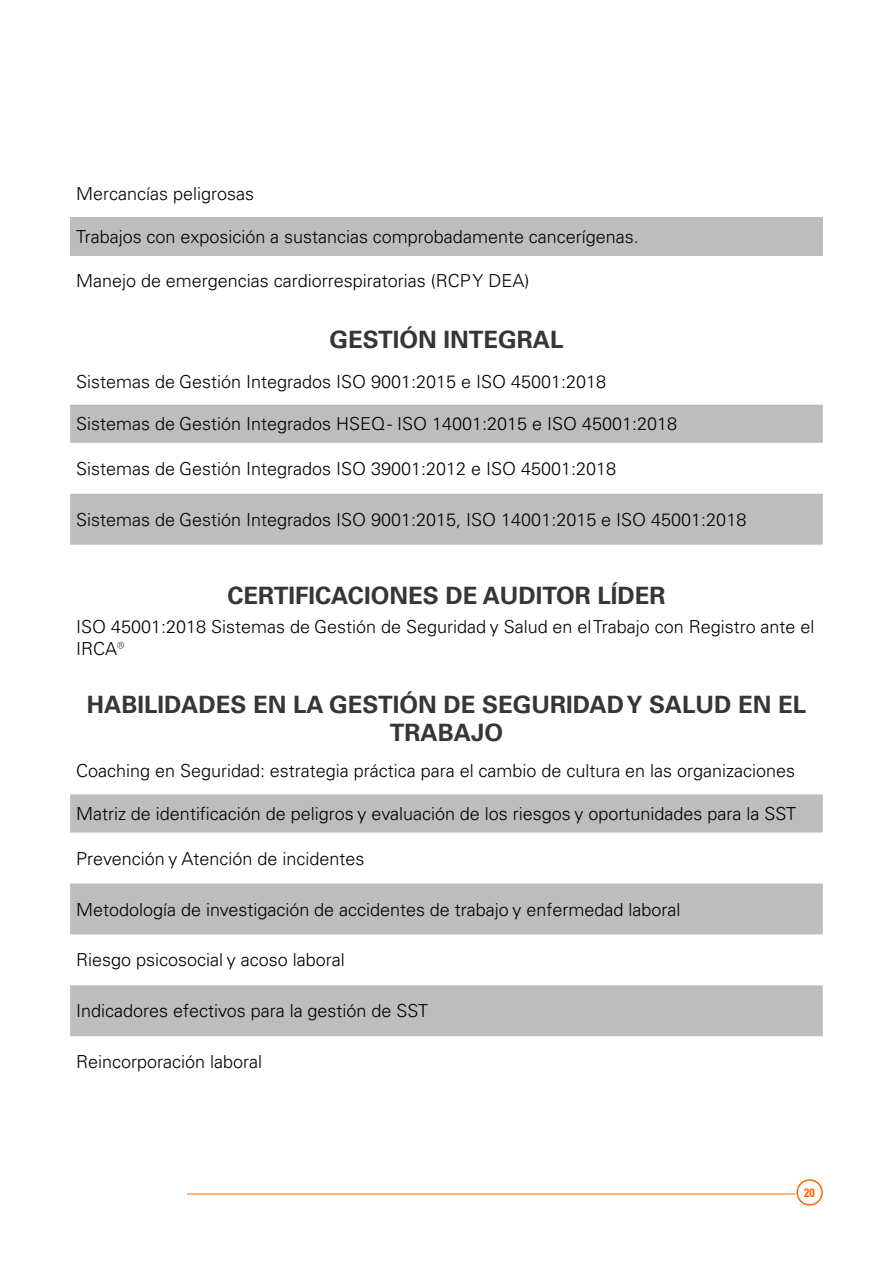
<style>
.page{position:relative;width:893px;height:1263px;background:#fff}
.page>*{position:absolute;margin:0;border:0;box-sizing:border-box;transform-origin:0 0}
.t1{font:700 24px/28.8px "Univers";color:#363635;text-align:center}
.t2{font:300 18px/21.6px "Univers";color:#000}
.t3{font:700 condensed 12px "Univers";color:#f60}
</style>
<div class="page">
<hr style="left:187px;top:1194px;width:608px;height:1px;background:#f60">
<div style="left:796px;top:1179px;width:27px;height:26px;border:2px solid #f60;border-radius:50%"></div>
<svg style="left:70px;top:794px;width:753px;height:242px;fill:#bdbdbd"></svg>
<svg style="left:70px;top:404px;width:753px;height:1px"></svg>
<svg style="left:70px;top:405px;width:753px;height:140px;fill:#bdbdbd"></svg>
<svg style="left:70px;top:255px;width:753px;height:1px"></svg>
<div style="left:70px;top:217px;width:753px;height:38px;background:#bdbdbd"></div>
<p class="t2" style="left:76px;top:183px;width:180px">Mercancías peligrosas</p>
<p class="t2" style="left:76px;top:226px;width:564px">Trabajos con exposición a sustancias comprobadamente cancerígenas.</p>
<p class="t2" style="left:76px;top:270px;width:455px">Manejo de emergencias cardiorrespiratorias (RCP Y DEA)</p>
<h1 class="t1" style="left:329px;top:325px;width:236px">GESTIÓN INTEGRAL</h1>
<p class="t2" style="left:76px;top:370px;width:532px">Sistemas de Gestión Integrados ISO 9001:2015 e ISO 45001:2018</p>
<p class="t2" style="left:76px;top:413px;width:602px">Sistemas de Gestión Integrados HSEQ - ISO 14001:2015 e ISO 45001:2018</p>
<p class="t2" style="left:76px;top:458px;width:542px">Sistemas de Gestión Integrados ISO 39001:2012 e ISO 45001:2018</p>
<p class="t2" style="left:76px;top:509px;width:672px">Sistemas de Gestión Integrados ISO 9001:2015, ISO 14001:2015 e ISO 45001:2018</p>
<h1 class="t1" style="left:228px;top:581px;width:439px">CERTIFICACIONES DE AUDITOR LÍDER</h1>
<p class="t2" style="left:76px;top:616px;width:740px">ISO 45001:2018 Sistemas de Gestión de Seguridad y Salud en el Trabajo con Registro ante el<br>IRCA®</p>
<h1 class="t1" style="left:87px;top:690px;width:721px">HABILIDADES EN LA GESTIÓN DE SEGURIDAD Y SALUD EN EL<br>TRABAJO</h1>
<p class="t2" style="left:76px;top:760px;width:720px">Coaching en Seguridad: estrategia práctica para el cambio de cultura en las organizaciones</p>
<p class="t2" style="left:76px;top:803px;width:721px">Matriz de identificación de peligros y evaluación de los riesgos y oportunidades para la SST</p>
<p class="t2" style="left:76px;top:847px;width:290px">Prevención y Atención de incidentes</p>
<p class="t2" style="left:76px;top:898px;width:606px">Metodología de investigación de accidentes de trabajo y enfermedad laboral</p>
<p class="t2" style="left:76px;top:949px;width:270px">Riesgo psicosocial y acoso laboral</p>
<p class="t2" style="left:76px;top:1000px;width:353px">Indicadores efectivos para la gestión de SST</p>
<p class="t2" style="left:76px;top:1051px;width:188px">Reincorporación laboral</p>
<p class="t3" style="left:804px;top:1186px;width:12px">20</p>
</div>
